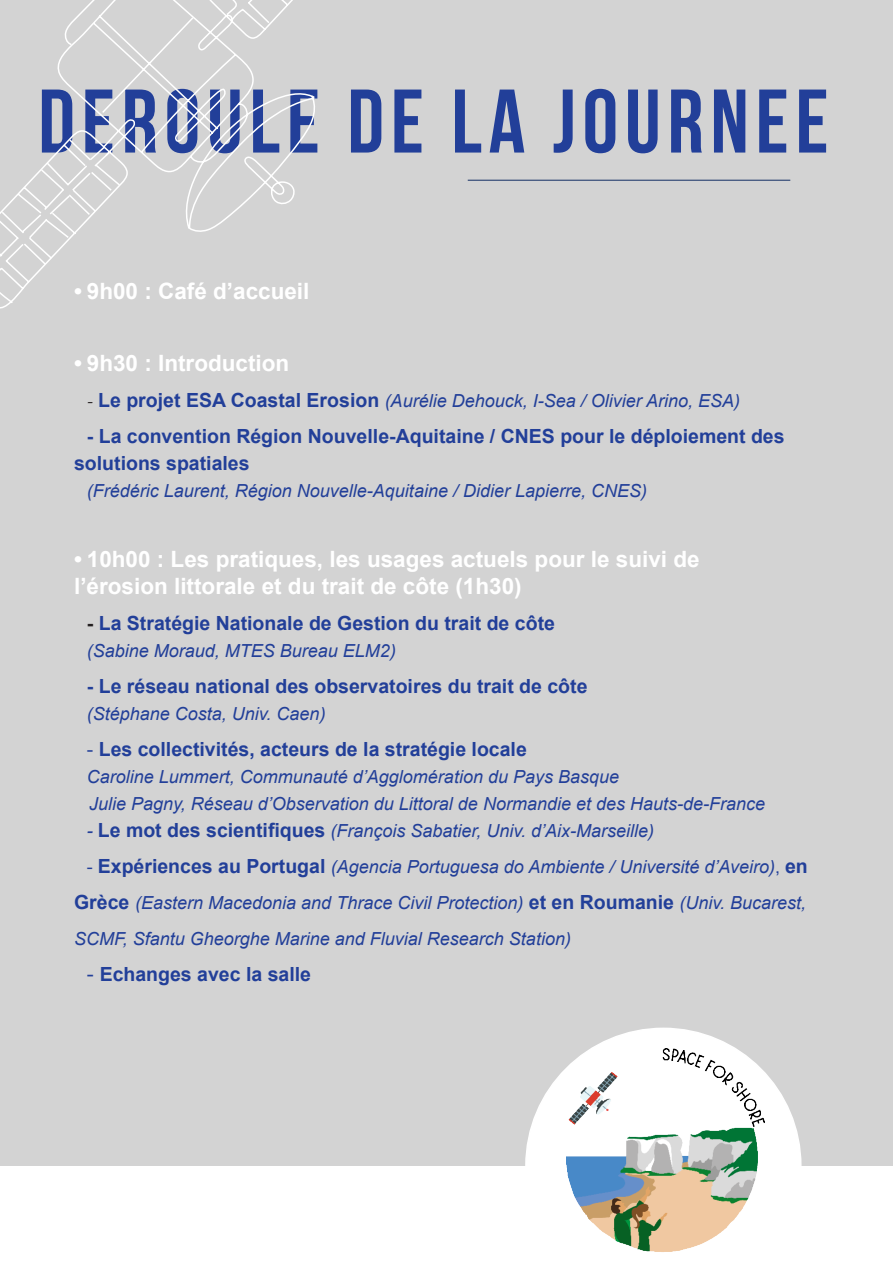
<style>
.page{position:relative;width:893px;height:1263px;background:#fff}
.page>*{position:absolute;margin:0;border:0;box-sizing:border-box;transform-origin:0 0}
.t1{font:700 90px "Bebas Neue";letter-spacing:.075em;color:#223f99}
.t2{font:700 22.5px/27px "Arial";color:#fff}
.t3{font:700 19.5px/27px "Arial";color:#223f99}
.t4{font:italic 18px/36px "Arial";color:#223f99}
.s1{font-family:"Minion Pro";font-style:normal;font-size:19.5px;color:#231f20}
.s2{font-weight:700;font-style:normal;font-size:19.5px}
.s3{color:#231f20}
.s4{font-weight:400}
.s5{font-style:normal}
.s6{font-weight:400;font-size:21px}
</style>
<div class="page">
<div style="left:0;top:0;width:892px;height:1166px;background:#d3d3d3"></div>
<svg style="left:525px;top:1027px;width:276px;height:139px"></svg>
<hr style="left:468px;top:180px;width:322px;height:1px;background:#294170">
<svg style="left:0;top:0;width:315px;height:309px"></svg>
<img style="left:566px;top:1045px;width:201px;height:207px">
<p class="t1" style="left:38px;top:72px;width:792px">DEROULE de LA JOURNEE</p>
<p class="t2" style="left:74px;top:278px;width:237px">• 9h00 : Café d’accueil</p>
<p class="t2" style="left:74px;top:350px;width:217px">• 9h30 : Introduction</p>
<p class="t4" style="left:87px;top:383px;width:655px"><span class="s1">-</span> <span class="s2">Le projet ESA Coastal Erosion</span> (Aurélie Dehouck, I-Sea / Olivier Arino, ESA)</p>
<p class="t3" style="left:74px;top:423px;width:712px;text-indent:13px">- La convention Région Nouvelle-Aquitaine / CNES pour le déploiement des solutions spatiales</p>
<p class="t4" style="left:87px;top:473px;width:562px">(Frédéric Laurent, Région Nouvelle-Aquitaine / Didier Lapierre, CNES)</p>
<p class="t2" style="left:74px;top:546px;width:627px">• 10h00 : Les pratiques, les usages actuels pour le suivi de l’érosion littorale et du trait de côte (1h30)</p>
<p class="t3" style="left:87px;top:610px;width:470px"><span class="s3">-</span> La Stratégie Nationale de Gestion du trait de côte</p>
<p class="t4" style="left:87px;top:633px;width:311px">(Sabine Moraud, MTES Bureau ELM2)</p>
<p class="t3" style="left:87px;top:673px;width:502px">- Le réseau national des observatoires du trait de côte</p>
<p class="t4" style="left:87px;top:696px;width:240px">(Stéphane Costa, Univ. Caen)</p>
<p class="t3" style="left:87px;top:736px;width:442px"><span class="s4">-</span> Les collectivités, acteurs de la stratégie locale</p>
<p class="t4" style="left:87px;top:764px;width:680px;line-height:27px">Caroline Lummert, Communauté d’Agglomération du Pays Basque<br>Julie Pagny, Réseau d’Observation du Littoral de Normandie et des Hauts-de-France</p>
<p class="t4" style="left:87px;top:813px;width:569px">- <span class="s2">Le mot des scientifiques</span> (François Sabatier, Univ. d’Aix-Marseille)</p>
<p class="t4" style="left:74px;top:849px;width:735px;text-align:justify;text-indent:13px"><span class="s5">-</span> <span class="s2">Expériences au Portugal</span> (Agencia Portuguesa do Ambiente / Université d’Aveiro)<span class="s5">,</span> <span class="s2">en Grèce</span> (Eastern Macedonia and Thrace Civil Protection) <span class="s2">et en Roumanie</span> (Univ. Bucarest, SCMF, Sfantu Gheorghe Marine and Fluvial Research Station)</p>
<p class="t3" style="left:87px;top:961px;width:226px"><span class="s6">-</span> Echanges avec la salle</p>
</div>
